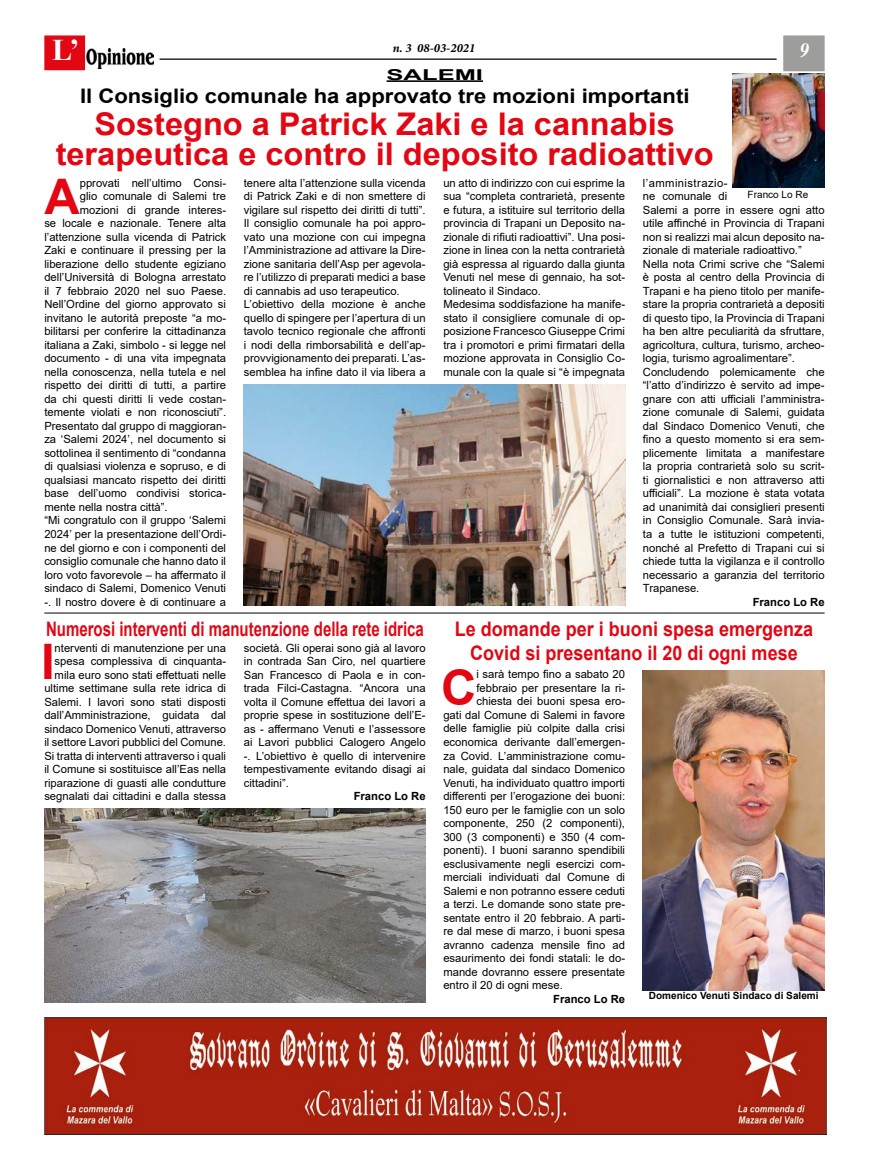
<style>
.page{position:relative;width:869px;height:1170px;background:#fff}
.page>*{position:absolute;margin:0;border:0;box-sizing:border-box;transform-origin:0 0}
.t1{font:700 49px "Arial";color:#e30613}
.t2{font:700 31.25px/30px "Arial";color:#e30613;text-align:center;scale:1.04 1}
.t3{font:700 30px "Times New Roman";color:#fff}
.t4{font:700 20px/24px "Arial";color:#e30613;text-align:center;scale:.9 1}
.t5{font:700 20px "Arial";color:#000;scale:1.1 1}
.t6{font:700 20px "Arial";color:#e30613;scale:.75 1}
.t7{font:italic 700 20px "Times New Roman";color:#fff}
.t8{font:700 15px "Arial";color:#000;scale:1.7 1}
.t9{font:italic 700 12.5px "Minion Pro";color:#000}
.t10{font:11.25px/13.5px "Arial";color:#000}
.t11{font:700 11.25px "Arial";color:#000}
.t12{font:700 10px "Arial";color:#000}
.t13{font:10px "Arial";color:#000}
</style>
<div class="page">
<hr style="left:159px;top:58px;width:617px;height:2px;background:#000">
<img style="left:87px;top:49px;width:66px;height:19px">
<div style="left:44px;top:35px;width:41px;height:35px;background:#e30613;border:1px solid #e30613"></div>
<div style="left:782px;top:35px;width:42px;height:36px;background:#9d9d9c;border:1px solid #9d9d9c"></div>
<img style="left:732px;top:74px;width:92px;height:114px">
<hr style="left:386px;top:80px;width:97px;height:2px;background:#000">
<img style="left:244px;top:384px;width:381px;height:221px">
<hr style="left:44px;top:612px;width:780px;height:1px;background:#000">
<img style="left:44px;top:808px;width:381px;height:194px">
<img style="left:642px;top:670px;width:182px;height:320px">
<img style="left:45px;top:1017px;width:780px;height:117px">
<h3 class="t3" style="left:52px;top:29px;width:29px">L’</h3>
<p class="t9" style="left:392px;top:39px;width:84px">n. 3 08-03-2021</p>
<h3 class="t7" style="left:798px;top:36px;width:11px">9</h3>
<h3 class="t8" style="left:386px;top:64px;width:58px">SALEMI</h3>
<h2 class="t2" style="left:56px;top:110px;width:634px">Sostegno a Patrick Zaki e la cannabis terapeutica e contro il deposito radioattivo</h2>
<h3 class="t5" style="left:80px;top:82px;width:555px">Il Consiglio comunale ha approvato tre mozioni importanti</h3>
<h1 class="t1" style="left:44px;top:162px;width:37px">A</h1>
<p class="t10" style="left:80px;top:176px;width:148px">pprovati nell’ultimo Consi-</p>
<p class="t10" style="left:80px;top:189px;width:148px">glio comunale di Salemi tre</p>
<p class="t10" style="left:80px;top:203px;width:148px">mozioni di grande interes-</p>
<p class="t10" style="left:44px;top:216px;width:183px">se locale e nazionale. Tenere alta</p>
<p class="t10" style="left:44px;top:230px;width:183px">l’attenzione sulla vicenda di Patrick</p>
<p class="t10" style="left:44px;top:243px;width:183px">Zaki e continuare il pressing per la</p>
<p class="t10" style="left:44px;top:257px;width:183px">liberazione dello studente egiziano</p>
<p class="t10" style="left:44px;top:270px;width:183px">dell’Università di Bologna arrestato</p>
<p class="t10" style="left:44px;top:284px;width:183px">il 7 febbraio 2020 nel suo Paese.</p>
<p class="t10" style="left:44px;top:297px;width:183px">Nell’Ordine del giorno approvato si</p>
<p class="t10" style="left:44px;top:311px;width:183px">invitano le autorità preposte “a mo-</p>
<p class="t10" style="left:44px;top:324px;width:183px">bilitarsi per conferire la cittadinanza</p>
<p class="t10" style="left:44px;top:338px;width:183px">italiana a Zaki, simbolo - si legge nel</p>
<p class="t10" style="left:44px;top:351px;width:183px">documento - di una vita impegnata</p>
<p class="t10" style="left:44px;top:365px;width:183px">nella conoscenza, nella tutela e nel</p>
<p class="t10" style="left:44px;top:378px;width:183px">rispetto dei diritti di tutti, a partire</p>
<p class="t10" style="left:44px;top:392px;width:183px">da chi questi diritti li vede costan-</p>
<p class="t10" style="left:44px;top:405px;width:183px">temente violati e non riconosciuti”.</p>
<p class="t10" style="left:44px;top:419px;width:183px">Presentato dal gruppo di maggioran-</p>
<p class="t10" style="left:44px;top:432px;width:183px">za ‘Salemi 2024’, nel documento si</p>
<p class="t10" style="left:44px;top:446px;width:183px">sottolinea il sentimento di “condanna</p>
<p class="t10" style="left:44px;top:459px;width:183px">di qualsiasi violenza e sopruso, e di</p>
<p class="t10" style="left:44px;top:473px;width:183px">qualsiasi mancato rispetto dei diritti</p>
<p class="t10" style="left:44px;top:486px;width:183px">base dell’uomo condivisi storica-</p>
<p class="t10" style="left:44px;top:500px;width:125px">mente nella nostra città”.</p>
<p class="t10" style="left:44px;top:513px;width:183px">“Mi congratulo con il gruppo ‘Salemi</p>
<p class="t10" style="left:44px;top:527px;width:183px">2024’ per la presentazione dell’Ordi-</p>
<p class="t10" style="left:44px;top:540px;width:183px">ne del giorno e con i componenti del</p>
<p class="t10" style="left:44px;top:554px;width:183px">consiglio comunale che hanno dato il</p>
<p class="t10" style="left:44px;top:567px;width:183px">loro voto favorevole – ha affermato il</p>
<p class="t10" style="left:44px;top:581px;width:183px">sindaco di Salemi, Domenico Venuti</p>
<p class="t10" style="left:44px;top:594px;width:183px">-. Il nostro dovere è di continuare a</p>
<p class="t10" style="left:244px;top:176px;width:183px">tenere alta l’attenzione sulla vicenda di Patrick Zaki e di non smettere di vigilare sul rispetto dei diritti di tutti”.<br>Il consiglio comunale ha poi appro&shy;vato una mozione con cui impegna l’Amministrazione ad attivare la Dire&shy;zione sanitaria dell’Asp per agevola&shy;re l’utilizzo di preparati medici a base di cannabis ad uso terapeutico.<br>L’obiettivo della mozione è anche quello di spingere per l’apertura di un tavolo tecnico regionale che affronti i nodi della rimborsabilità e dell’ap&shy;provvigionamento dei preparati. L’as&shy;semblea ha infine dato il via libera a</p>
<p class="t10" style="left:443px;top:176px;width:183px">un atto di indirizzo con cui esprime la sua “completa contrarietà, presente e futura, a istituire sul territorio della provincia di Trapani un Deposito na&shy;zionale di rifiuti radioattivi”. Una posi&shy;zione in linea con la netta contrarietà già espressa al riguardo dalla giunta Venuti nel mese di gennaio, ha sot&shy;tolineato il Sindaco.<br>Medesima soddisfazione ha manife&shy;stato il consigliere comunale di op&shy;posizione Francesco Giuseppe Crimi tra i promotori e primi firmatari della mozione approvata in Consiglio Co&shy;munale con la quale si “è impegnata</p>
<p class="t10" style="left:642px;top:176px;width:183px">l’amministrazio-<br>ne comunale di<br>Salemi a porre in essere ogni atto utile affinché in Provincia di Trapani non si realizzi mai alcun deposito na&shy;zionale di materiale radioattivo.” Nella nota Crimi scrive che “Salemi è posta al centro della Provincia di Trapani e ha pieno titolo per manife&shy;stare la propria contrarietà a depositi di questo tipo, la Provincia di Trapani ha ben altre peculiarità da sfruttare, agricoltura, cultura, turismo, archeo&shy;logia, turismo agroalimentare”.<br>Concludendo polemicamente che “l’atto d’indirizzo è servito ad impe&shy;gnare con atti ufficiali l’amministra&shy;zione comunale di Salemi, guidata dal Sindaco Domenico Venuti, che fino a questo momento si era sem&shy;plicemente limitata a manifestare la propria contrarietà solo su scrit&shy;ti giornalistici e non attraverso atti ufficiali”. La mozione è stata votata ad unanimità dai consiglieri presenti in Consiglio Comunale. Sarà invia&shy;ta a tutte le istituzioni competenti, nonché al Prefetto di Trapani cui si chiede tutta la vigilanza e il controllo necessario a garanzia del territorio Trapanese.</p>
<p class="t11" style="left:752px;top:593px;width:73px">Franco Lo Re</p>
<p class="t13" style="left:747px;top:187px;width:62px">Franco Lo Re</p>
<h3 class="t6" style="left:46px;top:614px;width:505px">Numerosi interventi di manutenzione della rete idrica</h3>
<h3 class="t4" style="left:454px;top:617px;width:399px">Le domande per i buoni spesa emergenza<br>Covid si presentano il 20 di ogni mese</h3>
<p class="t10" style="left:244px;top:641px;width:183px;text-align:justify">società. Gli operai sono già al lavoro in contrada San Ciro, nel quartiere San Francesco di Paola e in con&shy;trada Filci-Castagna. “Ancora una volta il Comune effettua dei lavori a proprie spese in sostituzione dell’E&shy;as - affermano Venuti e l’assessore ai Lavori pubblici Calogero Angelo -. L’obiettivo è quello di intervenire tempestivamente evitando disagi ai cittadini”.</p>
<p class="t11" style="left:353px;top:788px;width:73px">Franco Lo Re</p>
<h1 class="t1" style="left:41px;top:627px;width:15px">I</h1>
<p class="t10" style="left:44px;top:641px;width:183px;text-align:right">nterventi di manutenzione per una spesa complessiva di cinquanta&shy;mila euro sono stati effettuati nelle ultime settimane sulla rete idrica di Salemi. I lavori sono stati disposti dall’Amministrazione, guidata dal sindaco Domenico Venuti, attraverso il settore Lavori pubblici del Comune.<br>Si tratta di interventi attraverso i quali il Comune si sostituisce all’Eas nella riparazione di guasti alle condutture segnalati dai cittadini e dalla stessa</p>
<h1 class="t1" style="left:441px;top:653px;width:37px">C</h1>
<p class="t10" style="left:476px;top:667px;width:150px">i sarà tempo fino a sabato 20</p>
<p class="t10" style="left:476px;top:681px;width:150px">febbraio per presentare la ri-</p>
<p class="t10" style="left:476px;top:694px;width:150px">chiesta dei buoni spesa ero-</p>
<p class="t10" style="left:443px;top:708px;width:183px">gati dal Comune di Salemi in favore</p>
<p class="t10" style="left:443px;top:721px;width:183px">delle famiglie più colpite dalla crisi</p>
<p class="t10" style="left:443px;top:735px;width:183px">economica derivante dall’emergen-</p>
<p class="t10" style="left:443px;top:748px;width:183px">za Covid. L’amministrazione comu-</p>
<p class="t10" style="left:443px;top:762px;width:183px">nale, guidata dal sindaco Domenico</p>
<p class="t10" style="left:443px;top:775px;width:183px">Venuti, ha individuato quattro importi</p>
<p class="t10" style="left:443px;top:789px;width:183px">differenti per l’erogazione dei buoni:</p>
<p class="t10" style="left:443px;top:802px;width:183px">150 euro per le famiglie con un solo</p>
<p class="t10" style="left:443px;top:816px;width:183px">componente, 250 (2 componenti),</p>
<p class="t10" style="left:443px;top:829px;width:183px">300 (3 componenti) e 350 (4 com-</p>
<p class="t10" style="left:443px;top:843px;width:183px">ponenti). I buoni saranno spendibili</p>
<p class="t10" style="left:443px;top:856px;width:183px">esclusivamente negli esercizi com-</p>
<p class="t10" style="left:443px;top:870px;width:183px">merciali individuati dal Comune di</p>
<p class="t10" style="left:443px;top:883px;width:183px">Salemi e non potranno essere ceduti</p>
<p class="t10" style="left:443px;top:897px;width:183px">a terzi. Le domande sono state pre-</p>
<p class="t10" style="left:443px;top:910px;width:183px">sentate entro il 20 febbraio. A parti-</p>
<p class="t10" style="left:443px;top:924px;width:183px">re dal mese di marzo, i buoni spesa</p>
<p class="t10" style="left:443px;top:937px;width:183px">avranno cadenza mensile fino ad</p>
<p class="t10" style="left:443px;top:951px;width:183px">esaurimento dei fondi statali: le do-</p>
<p class="t10" style="left:443px;top:964px;width:183px">mande dovranno essere presentate</p>
<p class="t10" style="left:443px;top:978px;width:121px">entro il 20 di ogni mese.</p>
<p class="t11" style="left:553px;top:990px;width:73px">Franco Lo Re</p>
<p class="t12" style="left:648px;top:988px;width:171px">Domenico Venuti Sindaco di Salemi</p>
</div>
